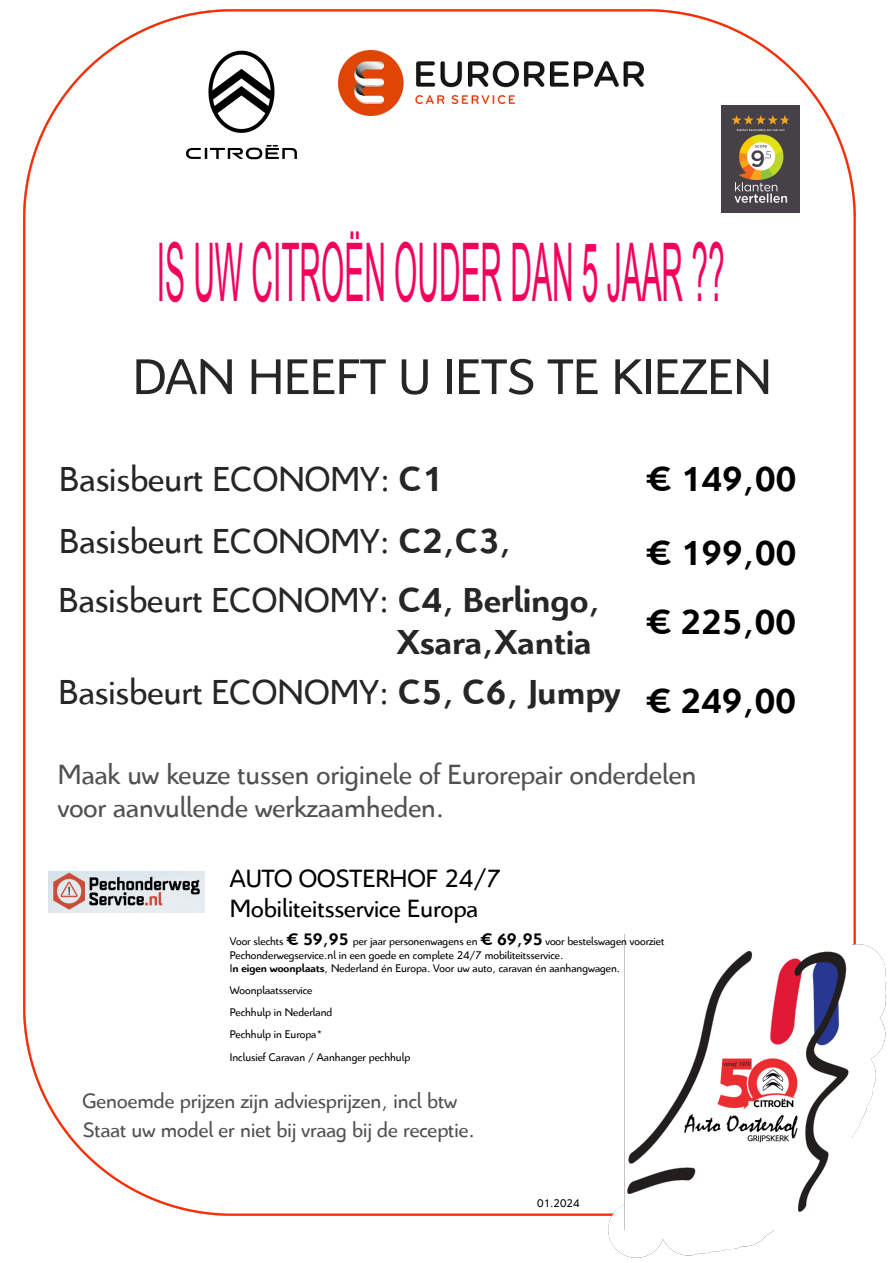
<style>
.page{position:relative;width:893px;height:1263px;background:#fff}
.page>*{position:absolute;margin:0;border:0;box-sizing:border-box;transform-origin:0 0}
.t1{font:80.93px "Arial";color:#f4005d;scale:.37 1}
.t2{font:54px "Citroen";color:#262626}
.t3{font:37.5px "Citroen";color:#262626}
.t4{font:700 37.5px/41.2px "Citroen";color:#262626;text-align:right}
.t5{font:700 37.5px "Citroen";color:#000}
.t6{font:30px/33.1px "Citroen";color:#515151}
.t7{font:27px/29.7px "Citroen";color:#000}
.t8{font:22.5px "Citroen";color:#515151}
.t9{font:12px/22.2px "Citroen";color:#000}
.s1{font-weight:700}
.s2{font-weight:400}
.s3{font-weight:700;font-size:18px}
</style>
<div class="page">
<img style="left:23px;top:10px;width:832px;height:1205px">
<img style="left:48px;top:871px;width:156px;height:41px">
<img style="left:609px;top:945px;width:276px;height:313px">
<img style="left:625px;top:934px;width:226px;height:295px">
<img style="left:145px;top:50px;width:193px;height:109px">
<img style="left:721px;top:106px;width:79px;height:107px">
<img style="left:338px;top:50px;width:305px;height:66px">
<h1 class="t1" style="left:157px;top:242px;width:1536px">IS UW CITROËN OUDER DAN 5 JAAR ??</h1>
<h2 class="t2" style="left:133px;top:343px;width:640px">DAN HEEFT U IETS TE KIEZEN</h2>
<h3 class="t3" style="left:59px;top:455px;width:385px">Basisbeurt ECONOMY: <span class="s1">C1</span></h3>
<h3 class="t5" style="left:646px;top:455px;width:152px">€ 149,00</h3>
<h3 class="t3" style="left:59px;top:517px;width:454px">Basisbeurt ECONOMY: <span class="s1">C2,C3,</span></h3>
<h3 class="t4" style="left:58px;top:582px;width:544px"><span class="s2">Basisbeurt ECONOMY:</span> C4, Berlingo,<br>Xsara,Xantia</h3>
<h3 class="t3" style="left:58px;top:669px;width:563px">Basisbeurt ECONOMY: <span class="s1">C5, C6, Jumpy</span></h3>
<h3 class="t5" style="left:646px;top:529px;width:152px">€ 199,00</h3>
<h3 class="t5" style="left:646px;top:598px;width:152px">€ 225,00</h3>
<h3 class="t5" style="left:646px;top:677px;width:152px">€ 249,00</h3>
<h3 class="t6" style="left:58px;top:759px;width:640px">Maak uw keuze tussen originele of Eurorepair onderdelen voor aanvullende werkzaamheden.</h3>
<h3 class="t7" style="left:230px;top:865px;width:273px">AUTO OOSTERHOF 24/7<br>Mobiliteitsservice Europa</h3>
<p class="t9" style="left:230px;top:936px;width:436px;line-height:13.2px">Voor slechts <span class="s3">€ 59,95</span> per jaar personenwagens en <span class="s3">€ 69,95</span> voor bestelswagen voorziet<br>Pechonderwegservice.nl in een goede en complete 24/7 mobiliteitsservice.<br>I<span class="s1">n eigen woonplaats</span>, Nederland én Europa. Voor uw auto, caravan én aanhangwagen.</p>
<p class="t9" style="left:230px;top:980px;width:182px">Woonplaatsservice<br>Pechhulp in Nederland<br>Pechhulp in Europa*<br>Inclusief Caravan / Aanhanger pechhulp</p>
<h3 class="t8" style="left:82px;top:1087px;width:376px">Genoemde prijzen zijn adviesprijzen, incl btw</h3>
<h3 class="t8" style="left:83px;top:1116px;width:393px">Staat uw model er niet bij vraag bij de receptie.</h3>
<p class="t9" style="left:537px;top:1193px;width:44px">01.2024</p>
</div>
